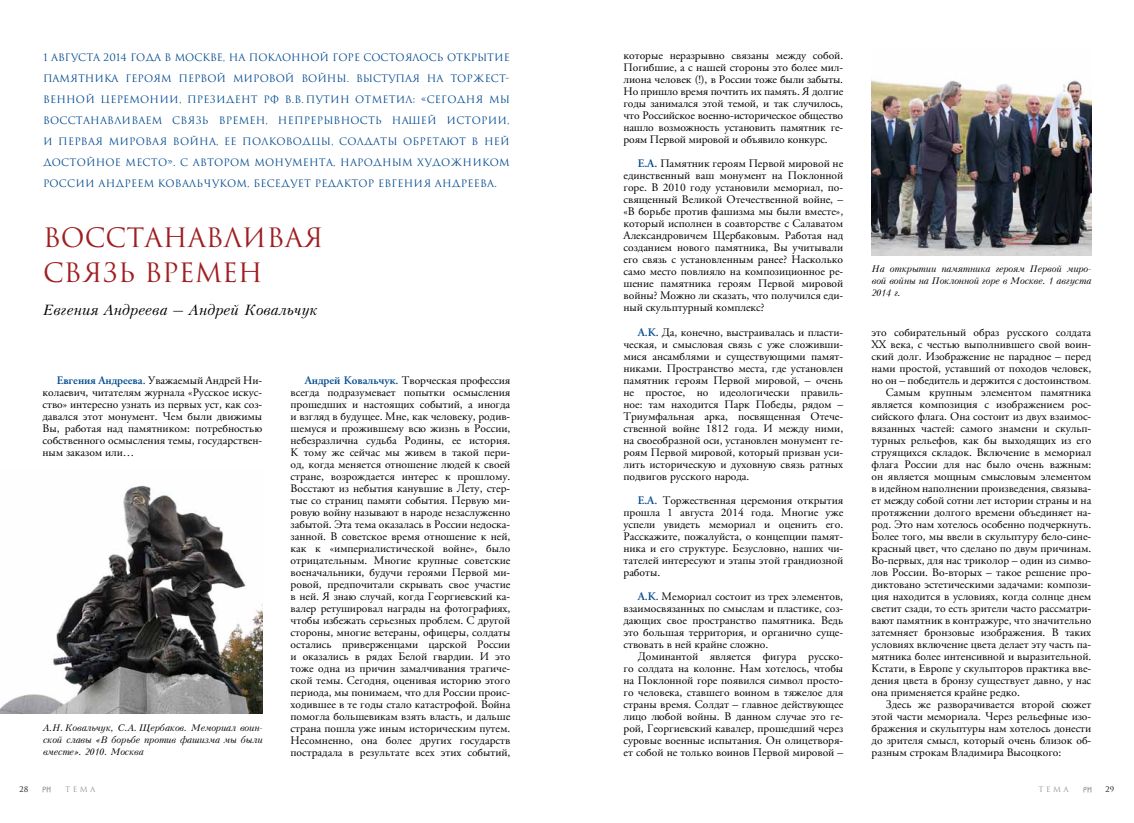
<style>
.page{position:relative;width:1134px;height:823px;background:#fff}
.page>*{position:absolute;margin:0;border:0;box-sizing:border-box;transform-origin:0 0}
.t1{font:26px/35px "Romul";color:#a01e21}
.t2{font:italic 14px "Kudryashev";color:#000}
.t3{font:11.5px/12px "APC Garamond";color:#000;text-align:justify}
.t4{font:10px/21px "Romul";letter-spacing:.02em;color:#004a8f;text-align:justify}
.t5{font:italic 9px/12px "Kudryashev";letter-spacing:-.02em;color:#000;text-align:justify}
.t6{font:7.5px "Romul";letter-spacing:.33em;color:#939598}
.t7{font:7.5px "Romul";color:#000}
.s1{font-weight:600;color:#004a8f}
.s2{font-size:10px;color:#58595b}
</style>
<div class="page">
<svg style="left:43px;top:786px;width:8px;height:5px"></svg>
<svg style="left:1083px;top:786px;width:8px;height:6px"></svg>
<img style="left:0;top:485px;width:262px;height:227px">
<img style="left:872px;top:80px;width:219px;height:175px">
<p class="t4" style="left:43px;top:47px;width:468px">1 августа 2014 года в Москве, на Поклонной горе состоялось открытие памятника героям Первой мировой войны. Выступая на торжест&shy;венной церемонии, Президент РФ В.В. Путин отметил: «Сегодня мы восстанавливаем связь времен, непрерывность нашей истории, и Первая мировая война, ее полководцы, солдаты обретают в ней достойное место». С автором монумента, Народным художником России Андреем Ковальчуком, беседует редактор Евгения Андреева.</p>
<h1 class="t1" style="left:43px;top:220px;width:282px">Восстанавливая связь времен</h1>
<p class="t2" style="left:43px;top:301px;width:276px">Евгения Андреева – Андрей Ковальчук</p>
<p class="t3" style="left:43px;top:374px;width:221px;text-indent:14px"><span class="s1">Евгения Андреева.</span> Уважаемый Андрей Ни&shy;колаевич, читателям журнала «Русское искус&shy;ство» интересно узнать из первых уст, как соз&shy;давался этот монумент. Чем были движимы Вы, работая над памятником: потребностью собственного осмысления темы, государствен&shy;ным заказом или…</p>
<p class="t3" style="left:291px;top:374px;width:221px;text-indent:14px"><span class="s1">Андрей Ковальчук.</span> Творческая профессия всегда подразумевает попытки осмысления прошедших и настоящих событий, а иногда и взгляд в будущее. Мне, как человеку, родив&shy;шемуся и прожившему всю жизнь в России, небезразлична судьба Родины, ее история.<br>К тому же сейчас мы живем в такой пери&shy;од, когда меняется отношение людей к своей стране, возрождается интерес к прошлому.<br>Восстают из небытия канувшие в Лету, стер&shy;тые со страниц памяти события. Первую ми&shy;ровую войну называют в народе незаслуженно забытой. Эта тема оказалась в России недоска&shy;занной. В советское время отношение к ней, как к «империалистической войне», было отрицательным. Многие крупные советские военачальники, будучи героями Первой ми&shy;ровой, предпочитали скрывать свое участие в ней. Я знаю случай, когда Георгиевский ка&shy;валер ретушировал награды на фотографиях, чтобы избежать серьезных проблем. С другой стороны, многие ветераны, офицеры, солдаты остались приверженцами царской России и оказались в рядах Белой гвардии. И это тоже одна из причин замалчивания трагиче&shy;ской темы. Сегодня, оценивая историю этого периода, мы понимаем, что для России проис&shy;ходившее в те годы стало катастрофой. Война помогла большевикам взять власть, и дальше страна пошла уже иным историческим путем.<br>Несомненно, она более других государств пострадала в результате всех этих событий,</p>
<p class="t5" style="left:43px;top:721px;width:221px">А.Н. Ковальчук, С.А. Щербаков. Мемориал воин&shy;ской славы «В борьбе против фашизма мы были вместе». 2010. Москва</p>
<p class="t3" style="left:623px;top:49px;width:221px">которые неразрывно связаны между собой.<br>Погибшие, а с нашей стороны это более мил&shy;лиона человек (!), в России тоже были забыты.<br>Но пришло время почтить их память. Я долгие годы занимался этой темой, и так случилось, что Российское военно-историческое общество нашло возможность установить памятник ге&shy;роям Первой мировой и объявило конкурс.</p>
<p class="t3" style="left:623px;top:157px;width:221px;text-indent:14px"><span class="s1">Е.А.</span> Памятник героям Первой мировой не единственный ваш монумент на Поклонной горе. В 2010 году установили мемориал, по&shy;священный Великой Отечественной войне, – «В борьбе против фашизма мы были вместе», который исполнен в соавторстве с Салаватом Александровичем Щербаковым. Работая над созданием нового памятника, Вы учитывали его связь с установленным ранее? Насколько само место повлияло на композиционное ре&shy;шение памятника героям Первой мировой войны? Можно ли сказать, что получился еди&shy;ный скульптурный комплекс?</p>
<p class="t3" style="left:623px;top:326px;width:221px;text-indent:14px"><span class="s1">А.К.</span> Да, конечно, выстраивалась и пласти&shy;ческая, и смысловая связь с уже сложивши&shy;мися ансамблями и существующими памят&shy;никами. Пространство места, где установлен памятник героям Первой мировой, – очень не простое, но идеологически правиль&shy;ное: там находится Парк Победы, рядом – Триумфальная арка, посвященная Отече&shy;ственной войне 1812 года. И между ними, на своеобразной оси, установлен монумент ге&shy;роям Первой мировой, который призван уси&shy;лить историческую и духовную связь ратных подвигов русского народа.</p>
<p class="t3" style="left:623px;top:494px;width:221px;text-indent:14px"><span class="s1">Е.А.</span> Торжественная церемония открытия прошла 1 августа 2014 года. Многие уже успели увидеть мемориал и оценить его.<br>Расскажите, пожалуйста, о концепции памят&shy;ника и его структуре. Безусловно, наших чи&shy;тателей интересуют и этапы этой грандиозной работы.</p>
<p class="t3" style="left:623px;top:590px;width:221px;text-indent:14px"><span class="s1">А.К.</span> Мемориал состоит из трех элементов, взаимосвязанных по смыслам и пластике, соз&shy;дающих свое пространство памятника. Ведь это большая территория, и органично суще&shy;ствовать в ней крайне сложно.</p>
<p class="t3" style="left:623px;top:650px;width:221px;text-indent:14px">Доминантой является фигура русско&shy;го солдата на колонне. Нам хотелось, чтобы на Поклонной горе появился символ просто&shy;го человека, ставшего воином в тяжелое для страны время. Солдат – главное действующее лицо любой войны. В данном случае это ге&shy;рой, Георгиевский кавалер, прошедший через суровые военные испытания. Он олицетворя&shy;ет собой не только воинов Первой мировой –</p>
<p class="t5" style="left:872px;top:262px;width:221px">На открытии памятника героям Первой миро&shy;вой войны на Поклонной горе в Москве. 1 августа 2014 г.</p>
<p class="t3" style="left:871px;top:326px;width:221px">это собирательный образ русского солдата</p>
<p class="t3" style="left:871px;top:338px;width:221px">ХХ века, с честью выполнившего свой воин-</p>
<p class="t3" style="left:871px;top:350px;width:221px">ский долг. Изображение не парадное – перед</p>
<p class="t3" style="left:871px;top:362px;width:221px">нами простой, уставший от походов человек,</p>
<p class="t3" style="left:871px;top:374px;width:221px">но он – победитель и держится с достоинством<span class="s2">.</span></p>
<p class="t3" style="left:886px;top:386px;width:207px">Самым крупным элементом памятника</p>
<p class="t3" style="left:871px;top:398px;width:221px">является композиция с изображением рос-</p>
<p class="t3" style="left:871px;top:410px;width:221px">сийского флага. Она состоит из двух взаимос-</p>
<p class="t3" style="left:871px;top:422px;width:221px">вязанных частей: самого знамени и скульп-</p>
<p class="t3" style="left:871px;top:434px;width:221px">турных рельефов, как бы выходящих из его</p>
<p class="t3" style="left:871px;top:446px;width:221px">струящихся складок. Включение в мемориал</p>
<p class="t3" style="left:871px;top:458px;width:221px">флага России для нас было очень важным:</p>
<p class="t3" style="left:871px;top:470px;width:221px">он является мощным смысловым элементом</p>
<p class="t3" style="left:871px;top:482px;width:221px">в идейном наполнении произведения, связыва-</p>
<p class="t3" style="left:871px;top:494px;width:221px">ет между собой сотни лет истории страны и на</p>
<p class="t3" style="left:871px;top:506px;width:221px">протяжении долгого времени объединяет на-</p>
<p class="t3" style="left:871px;top:518px;width:221px">род. Это нам хотелось особенно подчеркнуть.</p>
<p class="t3" style="left:871px;top:530px;width:221px">Более того, мы ввели в скульптуру бело-сине-</p>
<p class="t3" style="left:871px;top:542px;width:221px">красный цвет, что сделано по двум причинам.</p>
<p class="t3" style="left:871px;top:554px;width:221px">Во-первых, для нас триколор – один из симво-</p>
<p class="t3" style="left:871px;top:566px;width:221px">лов России. Во-вторых – такое решение про-</p>
<p class="t3" style="left:871px;top:578px;width:221px">диктовано эстетическими задачами: компози-</p>
<p class="t3" style="left:871px;top:590px;width:221px">ция находится в условиях, когда солнце днем</p>
<p class="t3" style="left:871px;top:602px;width:221px">светит сзади, то есть зрители часто рассматри-</p>
<p class="t3" style="left:871px;top:614px;width:221px">вают памятник в контражуре, что значительно</p>
<p class="t3" style="left:871px;top:626px;width:221px">затемняет бронзовые изображения. В таких</p>
<p class="t3" style="left:871px;top:638px;width:221px">условиях включение цвета делает эту часть па-</p>
<p class="t3" style="left:871px;top:650px;width:221px">мятника более интенсивной и выразительной.</p>
<p class="t3" style="left:871px;top:662px;width:221px">Кстати, в Европе у скульпторов практика вве-</p>
<p class="t3" style="left:871px;top:674px;width:221px">дения цвета в бронзу существует давно, у нас</p>
<p class="t3" style="left:871px;top:686px;width:150px">она применяется крайне редко.</p>
<p class="t3" style="left:886px;top:698px;width:207px">Здесь же разворачивается второй сюжет</p>
<p class="t3" style="left:871px;top:710px;width:221px">этой части мемориала. Через рельефные изо-</p>
<p class="t3" style="left:871px;top:722px;width:221px">бражения и скульптуры нам хотелось донести</p>
<p class="t3" style="left:871px;top:734px;width:221px">до зрителя смысл, который очень близок об-</p>
<p class="t3" style="left:871px;top:746px;width:191px">разным строкам Владимира Высоцкого:</p>
<p class="t7" style="left:19px;top:784px;width:11px">28</p>
<p class="t6" style="left:65px;top:784px;width:32px">тема</p>
<p class="t6" style="left:1038px;top:784px;width:32px">тема</p>
<p class="t7" style="left:1105px;top:784px;width:10px">29</p>
</div>
